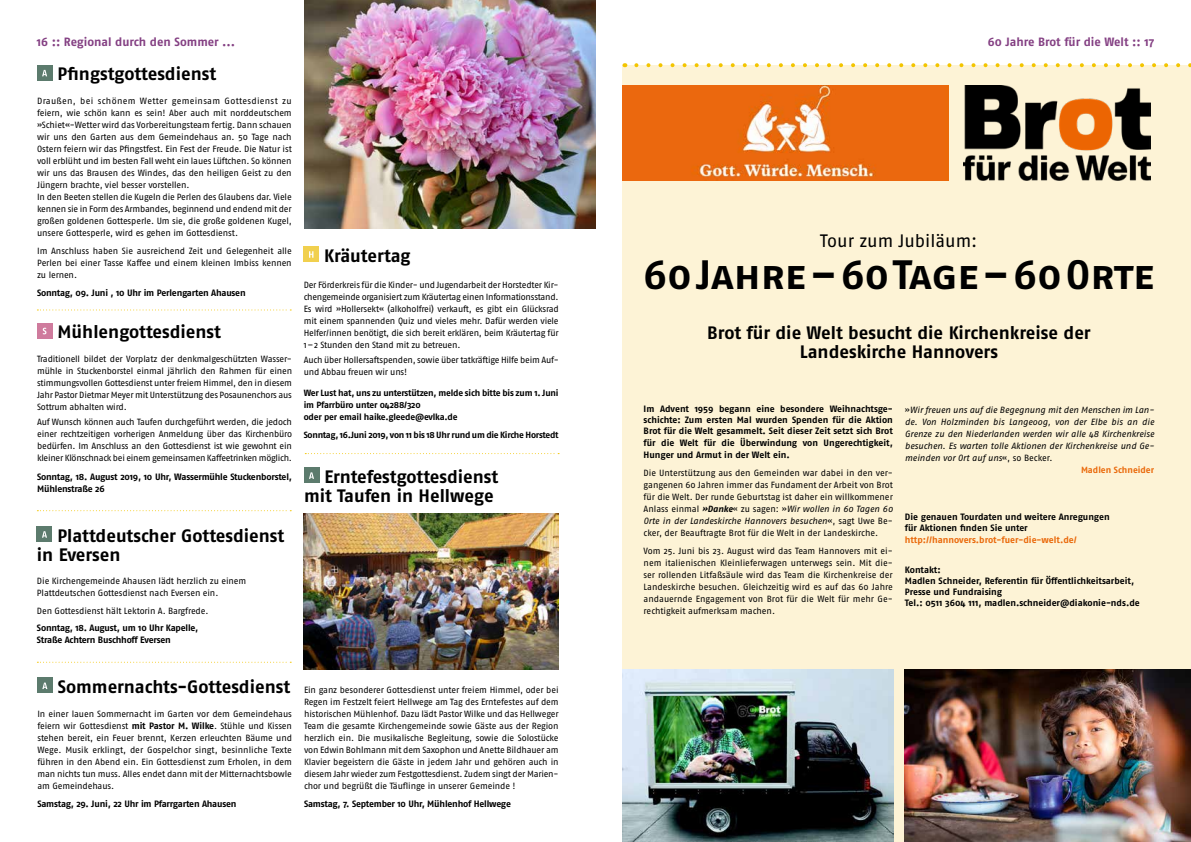
<style>
.page{position:relative;width:1191px;height:842px;background:#fff}
.page>*{position:absolute;margin:0;border:0;box-sizing:border-box;transform-origin:0 0}
.t1{font:41px "Fago No Bold Caps";letter-spacing:-.01em;color:#000}
.t2{font:700 18px/19px "Fago No";letter-spacing:-.005em;color:#000;text-align:right}
.t3{font:18px "Fago No";color:#000}
.t4{font:700 12px "Fago No";color:#844083}
.t5{font:700 9.2px/11px "Fago No";letter-spacing:-.015em;color:#000}
.t6{font:700 9.2px "Fago No";letter-spacing:-.005em;color:#ea690b}
.t7{font:9px/12px "Fago No";letter-spacing:-.015em;color:#000;text-align:justify}
.t8{font:italic 9px "Fago No";color:#000}
.t9{font:700 9px/12px "Fago No";letter-spacing:-.025em;color:#000}
.t10{font:700 9px "Fago No";color:#ea690b}
.s1{font-weight:700;font-style:italic}
.s2{font-style:italic}
.s3{font-style:normal}
.s4{font-weight:700;font-size:9.2px}
</style>
<div class="page">
<div style="left:622px;top:65px;width:569px;height:777px;background:#fdf3d6"></div>
<div style="left:37px;top:65px;width:15px;height:15px;background:#5c7b6d"></div>
<svg style="left:42px;top:70px;width:5px;height:6px"></svg>
<div style="left:37px;top:678px;width:15px;height:15px;background:#5c7b6d"></div>
<svg style="left:42px;top:683px;width:5px;height:6px"></svg>
<div style="left:304px;top:468px;width:15px;height:15px;background:#5c7b6d"></div>
<svg style="left:309px;top:472px;width:5px;height:7px"></svg>
<div style="left:37px;top:526px;width:15px;height:15px;background:#5c7b6d"></div>
<svg style="left:42px;top:531px;width:5px;height:7px"></svg>
<div style="left:304px;top:247px;width:15px;height:15px;background:#f1d04e"></div>
<svg style="left:309px;top:251px;width:4px;height:7px"></svg>
<svg style="left:37px;top:309px;width:254px;height:1px"></svg>
<svg style="left:37px;top:510px;width:254px;height:1px"></svg>
<svg style="left:305px;top:453px;width:254px;height:1px"></svg>
<svg style="left:37px;top:662px;width:254px;height:1px"></svg>
<img style="left:304px;top:0;width:292px;height:228px">
<div style="left:37px;top:323px;width:15px;height:15px;background:#cf7b9d"></div>
<svg style="left:43px;top:328px;width:3px;height:6px"></svg>
<img style="left:304px;top:514px;width:254px;height:156px">
<img style="left:904px;top:669px;width:287px;height:173px">
<img style="left:622px;top:669px;width:271px;height:173px">
<svg style="left:636px;top:63px;width:555px;height:4px"></svg>
<img style="left:963px;top:85px;width:187px;height:96px">
<img style="left:622px;top:85px;width:326px;height:96px">
<h3 class="t4" style="left:37px;top:35px;width:200px">16 :: Regional durch den Sommer ...</h3>
<h3 class="t4" style="left:987px;top:35px;width:168px">60 Jahre Brot für die Welt :: 17</h3>
<h2 class="t2" style="left:58px;top:64px;width:160px">Pfingstgottesdienst</h2>
<p class="t7" style="left:37px;top:95px;width:256px;text-align:left">Draußen, bei schönem Wetter gemeinsam Gottesdienst zu feiern, wie schön kann es sein! Aber auch mit norddeutschem »Schiet«-Wetter wird das Vorbereitungsteam fertig. Dann schauen wir uns den Garten aus dem Gemeindehaus an. 50 Tage nach Ostern feiern wir das Pfingstfest. Ein Fest der Freude. Die Natur ist voll erblüht und im besten Fall weht ein laues Lüftchen. So können wir uns das Brausen des Windes, das den heiligen Geist zu den Jüngern brachte, viel besser vorstellen.<br>In den Beeten stellen die Kugeln die Perlen des Glaubens dar. Viele kennen sie in Form des Armbandes, beginnend und endend mit der großen goldenen Gottesperle. Um sie, die große goldenen Kugel, unsere Gottesperle, wird es gehen im Gottesdienst.</p>
<p class="t7" style="left:37px;top:245px;width:256px">Im Anschluss haben Sie ausreichend Zeit und Gelegenheit alle Perlen bei einer Tasse Kaffee und einem kleinen Imbiss kennen zu lernen.</p>
<p class="t5" style="left:37px;top:287px;width:210px">Sonntag, 09. Juni , 10 Uhr im Perlengarten Ahausen</p>
<h2 class="t3" style="left:820px;top:231px;width:159px">Tour zum Jubiläum:</h2>
<h1 class="t1" style="left:643px;top:251px;width:512px">60 Jahre – 60 Tage – 60 Orte</h1>
<h2 class="t2" style="left:707px;top:323px;width:385px;text-align:center">Brot für die Welt besucht die Kirchenkreise der<br>Landeskirche Hannovers</h2>
<h2 class="t2" style="left:324px;top:246px;width:88px">Kräutertag</h2>
<p class="t7" style="left:304px;top:279px;width:256px">Der Förderkreis für die Kinder- und Jugendarbeit der Horstedter Kir&shy;chengemeinde organisiert zum Kräutertag einen Informationsstand.<br>Es wird »Hollersekt« (alkoholfrei) verkauft, es gibt ein Glücksrad mit einem spannenden Quiz und vieles mehr. Dafür werden viele Helfer/innen benötigt, die sich bereit erklären, beim Kräutertag für 1–2 Stunden den Stand mit zu betreuen.</p>
<p class="t7" style="left:304px;top:354px;width:256px">Auch über Hollersaftspenden, sowie über tatkräftige Hilfe beim Auf&shy;und Abbau freuen wir uns!</p>
<p class="t9" style="left:304px;top:387px;width:256px">Wer Lust hat, uns zu unterstützen, melde sich bitte bis zum 1. Juni im Pfarrbüro unter 04288/320<br>oder per email haike.gleede@evlka.de</p>
<p class="t9" style="left:304px;top:429px;width:256px">Sonntag, 16.Juni 2019, von 11 bis 18 Uhr rund um die Kirche Horstedt</p>
<h2 class="t2" style="left:58px;top:322px;width:165px">Mühlengottesdienst</h2>
<p class="t7" style="left:37px;top:353px;width:256px">Traditionell bildet der Vorplatz der denkmalgeschützten Wasser&shy;mühle in Stuckenborstel einmal jährlich den Rahmen für einen stimmungsvollen Gottesdienst unter freiem Himmel, den in diesem Jahr Pastor Dietmar Meyer mit Unterstützung des Posaunenchors aus Sottrum abhalten wird.</p>
<p class="t7" style="left:37px;top:415px;width:256px">Auf Wunsch können auch Taufen durchgeführt werden, die jedoch einer rechtzeitigen vorherigen Anmeldung über das Kirchenbüro bedürfen. Im Anschluss an den Gottesdienst ist wie gewohnt ein kleiner Klönschnack bei einem gemeinsamen Kaffeetrinken möglich.</p>
<p class="t5" style="left:37px;top:471px;width:256px;line-height:12px">Sonntag, 18. August 2019, 10 Uhr, Wassermühle Stuckenborstel,<br>Mühlenstraße 26</p>
<p class="t5" style="left:643px;top:404px;width:251px;text-align:justify">Im Advent 1959 begann eine besondere Weihnachtsge&shy;schichte: Zum ersten Mal wurden Spenden für die Aktion Brot für die Welt gesammelt. Seit dieser Zeit setzt sich Brot für die Welt für die Überwindung von Ungerechtigkeit,</p>
<p class="t5" style="left:643px;top:449px;width:148px">Hunger und Armut in der Welt ein.</p>
<p class="t7" style="left:643px;top:466px;width:251px">Die Unterstützung aus den Gemeinden war dabei in den ver&shy;gangenen 60 Jahren immer das Fundament der Arbeit von Brot für die Welt. Der runde Geburtstag ist daher ein willkommener Anlass einmal <span class="s1">»Danke</span>« zu sagen: »<span class="s2">Wir wollen in 60 Tagen 60<br>Orte in der Landeskirche Hannovers besuchen</span>«, sagt Uwe Be&shy;cker, der Beauftragte Brot für die Welt in der Landeskirche.</p>
<p class="t7" style="left:643px;top:544px;width:251px">Vom 25. Juni bis 23. August wird das Team Hannovers mit ei&shy;nem italienischen Kleinlieferwagen unterwegs sein. Mit die&shy;ser rollenden Litfaßsäule wird das Team die Kirchenkreise der Landeskirche besuchen. Gleichzeitig wird es auf das 60 Jahre andauernde Engagement von Brot für die Welt für mehr Ge&shy;rechtigkeit aufmerksam machen.</p>
<p class="t8" style="left:905px;top:405px;width:251px"><span class="s3">»</span>Wir freuen uns auf die Begegnung mit den Menschen im Lan-</p>
<p class="t8" style="left:905px;top:417px;width:251px">de. Von Holzminden bis Langeoog, von der Elbe bis an die</p>
<p class="t8" style="left:905px;top:429px;width:251px">Grenze zu den Niederlanden werden wir alle 48 Kirchenkreise</p>
<p class="t8" style="left:905px;top:441px;width:251px">besuchen. Es warten tolle Aktionen der Kirchenkreise und Ge-</p>
<p class="t8" style="left:905px;top:453px;width:149px">meinden vor Ort auf uns<span class="s3">«, so Becker.</span></p>
<p class="t10" style="left:1081px;top:465px;width:75px">Madlen Schneider</p>
<p class="t5" style="left:905px;top:512px;width:206px">Die genauen Tourdaten und weitere Anregungen für Aktionen finden Sie unter</p>
<p class="t6" style="left:905px;top:535px;width:173px">http://hannovers.brot-fuer-die-welt.de/</p>
<p class="t5" style="left:905px;top:564px;width:236px">Kontakt:<br>Madlen Schneider, Referentin für Öffentlichkeitsarbeit, Presse und Fundraising<br>Tel.: 0511 3604 111, madlen.schneider@diakonie-nds.de</p>
<h2 class="t2" style="left:304px;top:467px;width:196px">Erntefestgottesdienst mit Taufen in Hellwege</h2>
<h2 class="t2" style="left:37px;top:525px;width:249px;text-align:left;text-indent:20px">Plattdeutscher Gottesdienst in Eversen</h2>
<p class="t7" style="left:37px;top:575px;width:211px">Die Kirchengemeinde Ahausen lädt herzlich zu einem<br>Plattdeutschen Gottesdienst nach Eversen ein.</p>
<p class="t7" style="left:37px;top:605px;width:173px">Den Gottesdienst hält Lektorin A. Bargfrede.</p>
<p class="t5" style="left:37px;top:621px;width:163px;line-height:12px">Sonntag, 18. August, um 10 Uhr Kapelle,<br>Straße Achtern Buschhoff Eversen</p>
<h2 class="t2" style="left:58px;top:677px;width:234px">Sommernachts-Gottesdienst</h2>
<p class="t7" style="left:37px;top:707px;width:256px">In einer lauen Sommernacht im Garten vor dem Gemeindehaus feiern wir Gottesdienst <span class="s4">mit Pastor M. Wilke</span>. Stühle und Kissen stehen bereit, ein Feuer brennt, Kerzen erleuchten Bäume und Wege. Musik erklingt, der Gospelchor singt, besinnliche Texte führen in den Abend ein. Ein Gottesdienst zum Erholen, in dem man nichts tun muss. Alles endet dann mit der Mitternachtsbowle am Gemeindehaus.</p>
<p class="t5" style="left:37px;top:798px;width:201px">Samstag, 29. Juni, 22 Uhr im Pfarrgarten Ahausen</p>
<p class="t7" style="left:304px;top:684px;width:256px">Ein ganz besonderer Gottesdienst unter freiem Himmel, oder bei Regen im Festzelt feiert Hellwege am Tag des Erntefestes auf dem historischen Mühlenhof. Dazu lädt Pastor Wilke und das Hellweger Team die gesamte Kirchengemeinde sowie Gäste aus der Region herzlich ein. Die musikalische Begleitung, sowie die Solostücke von Edwin Bohlmann mit dem Saxophon und Anette Bildhauer am Klavier begeistern die Gäste in jedem Jahr und gehören auch in diesem Jahr wieder zum Festgottesdienst. Zudem singt der Marien&shy;chor und begrüßt die Täuflinge in unserer Gemeinde !</p>
<p class="t5" style="left:304px;top:798px;width:208px">Samstag, 7. September 10 Uhr, Mühlenhof Hellwege</p>
</div>
